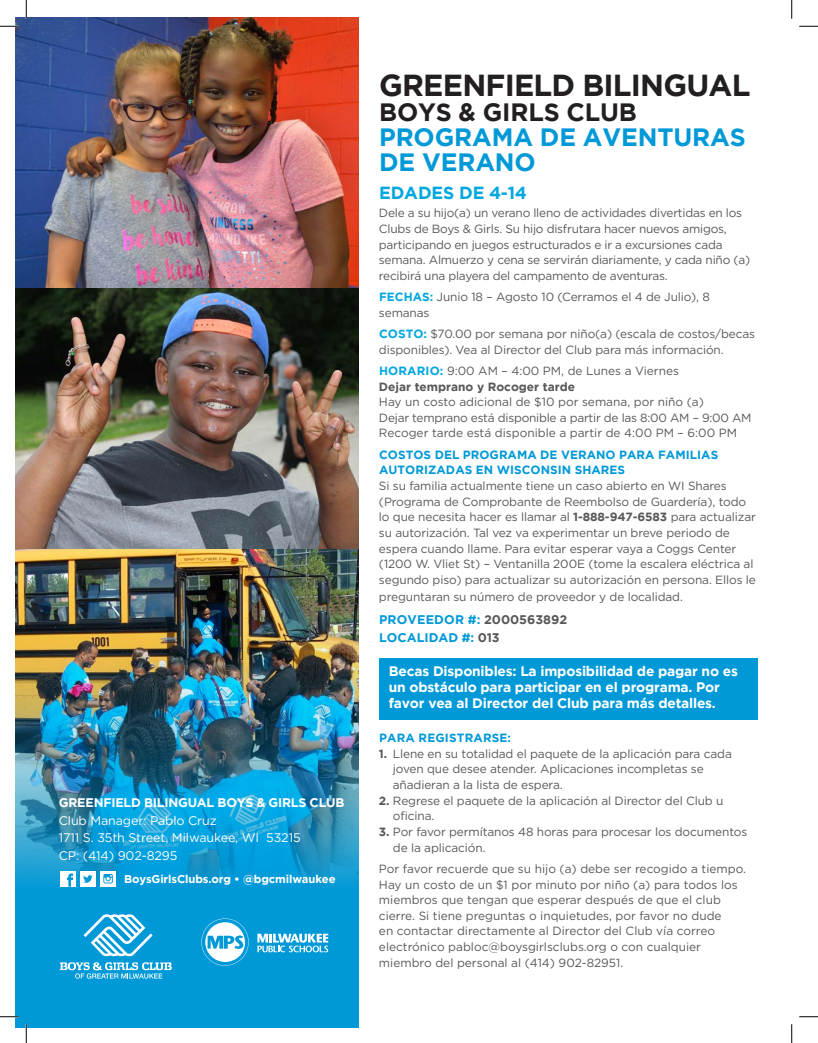
<style>
.page{position:relative;width:818px;height:1043px;background:#fff}
.page>*{position:absolute;margin:0;border:0;box-sizing:border-box;transform-origin:0 0}
.t1{font:700 30.25px "Gotham";letter-spacing:-.025em;color:#231f20}
.t2{font:700 25px/25px "Gotham";letter-spacing:-.005em;color:#0099d8}
.t3{font:700 25px "Gotham";letter-spacing:-.005em;color:#231f20}
.t4{font:700 17.5px "Gotham";letter-spacing:-.005em;color:#00a7df}
.t5{font:700 13.75px "Gotham";letter-spacing:-.015em;color:#fff}
.t6{font:12.5px "Gotham";letter-spacing:-.01em;color:#fff}
.t7{font:700 12.5px "Gotham";letter-spacing:.005em;color:#0099d8}
.t8{font:700 12.5px "Gotham";letter-spacing:-.015em;color:#fff}
.t9{font:11.88px/15.6px "Gotham";letter-spacing:-.01em;color:#57585a}
.t10{font:700 11.88px/15.6px "Gotham";letter-spacing:.005em;color:#0099d8}
.t11{font:700 11.88px "Gotham";color:#57585a}
.t12{font:700 11.25px "Gotham";letter-spacing:-.01em;color:#fff}
.s1{font-weight:700;color:#00a7df}
.s2{font-weight:700}
.s3{color:#57585a}
</style>
<div class="page">
<img style="left:15px;top:18px;width:343px;height:555px">
<img style="left:15px;top:573px;width:343px;height:455px">
<svg style="left:84px;top:914px;width:68px;height:42px"></svg>
<svg style="left:60px;top:962px;width:112px;height:16px;background:#54bae4"></svg>
<div style="left:80px;top:871px;width:15px;height:15px;background:#fff"></div>
<svg style="left:83px;top:875px;width:10px;height:7px"></svg>
<div style="left:60px;top:871px;width:15px;height:15px;background:#fff"></div>
<svg style="left:67px;top:873px;width:6px;height:13px"></svg>
<div style="left:100px;top:871px;width:16px;height:15px;background:#fff"></div>
<svg style="left:103px;top:874px;width:10px;height:9px"></svg>
<svg style="left:201px;top:918px;width:48px;height:47px"></svg>
<svg style="left:257px;top:933px;width:71px;height:19px"></svg>
<div style="left:379px;top:658px;width:379px;height:61px;background:#0099d8"></div>
<svg style="left:0;top:25px;width:19px;height:2px"></svg>
<svg style="left:799px;top:25px;width:19px;height:2px"></svg>
<svg style="left:0;top:1015px;width:19px;height:2px"></svg>
<svg style="left:799px;top:1016px;width:19px;height:1px"></svg>
<svg style="left:25px;top:0;width:2px;height:19px"></svg>
<svg style="left:25px;top:1024px;width:2px;height:18px"></svg>
<svg style="left:791px;top:0;width:1px;height:19px"></svg>
<svg style="left:791px;top:1024px;width:1px;height:18px"></svg>
<p class="t8" style="left:59px;top:795px;width:287px">GREENFIELD BILINGUAL BOYS &amp; GIRLS CLUB</p>
<p class="t6" style="left:59px;top:812px;width:159px">Club Manager: Pablo Cruz</p>
<p class="t6" style="left:59px;top:829px;width:243px">1711 S. 35th Street, Milwaukee, WI 53215</p>
<p class="t6" style="left:59px;top:847px;width:120px">CP: (414) 902-8295</p>
<p class="t12" style="left:124px;top:872px;width:213px">BoysGirlsClubs.org • @bgcmilwaukee</p>
<p class="t1" style="left:379px;top:67px;width:373px">GREENFIELD BILINGUAL</p>
<p class="t3" style="left:379px;top:97px;width:259px">BOYS &amp; GIRLS CLUB</p>
<p class="t2" style="left:379px;top:124px;width:368px">PROGRAMA DE AVENTURAS<br>DE VERANO</p>
<p class="t4" style="left:379px;top:182px;width:149px">EDADES DE 4-14</p>
<p class="t9" style="left:379px;top:205px;width:372px">Dele a su hijo(a) un verano lleno de actividades divertidas en los Clubs de Boys &amp; Girls. Su hijo disfrutara hacer nuevos amigos, participando en juegos estructurados e ir a excursiones cada semana. Almuerzo y cena se servirán diariamente, y cada niño (a) recibirá una playera del campamento de aventuras.</p>
<p class="t9" style="left:379px;top:289px;width:332px"><span class="s1">FECHAS:</span> Junio 18 – Agosto 10 (Cerramos el 4 de Julio), 8 semanas</p>
<p class="t9" style="left:379px;top:326px;width:378px"><span class="s1">COSTO:</span> $70.00 por semana por niño(a) (escala de costos/becas disponibles). Vea al Director del Club para más información.</p>
<p class="t9" style="left:379px;top:362px;width:301px"><span class="s1">HORARIO:</span> 9:00 AM – 4:00 PM, de Lunes a Viernes</p>
<p class="t11" style="left:379px;top:379px;width:197px">Dejar temprano y Rocoger tarde</p>
<p class="t9" style="left:379px;top:394px;width:326px">Hay un costo adicional de $10 por semana, por niño (a)</p>
<p class="t9" style="left:379px;top:409px;width:374px">Dejar temprano está disponible a partir de las 8:00 AM – 9:00 AM</p>
<p class="t9" style="left:379px;top:425px;width:359px">Recoger tarde está disponible a partir de 4:00 PM – 6:00 PM</p>
<p class="t10" style="left:379px;top:446px;width:341px">COSTOS DEL PROGRAMA DE VERANO PARA FAMILIAS<br>AUTORIZADAS EN WISCONSIN SHARES</p>
<p class="t9" style="left:379px;top:478px;width:378px">Si su familia actualmente tiene un caso abierto en WI Shares (Programa de Comprobante de Reembolso de Guardería), todo lo que necesita hacer es llamar al <span class="s2">1-888-947-6583</span> para actualizar su autorización. Tal vez va experimentar un breve periodo de espera cuando llame. Para evitar esperar vaya a Coggs Center (1200 W. Vliet St) – Ventanilla 200E (tome la escalera eléctrica al segundo piso) para actualizar su autorización en persona. Ellos le</p>
<p class="t9" style="left:379px;top:589px;width:305px">preguntaran su número de proveedor y de localidad.</p>
<p class="t7" style="left:379px;top:612px;width:190px">PROVEEDOR #: <span class="s3">2000563892</span></p>
<p class="t7" style="left:379px;top:630px;width:122px">LOCALIDAD #: <span class="s3">013</span></p>
<p class="t5" style="left:389px;top:663px;width:350px">Becas Disponibles: La imposibilidad de pagar no es</p>
<p class="t5" style="left:389px;top:679px;width:332px">un obstáculo para participar en el programa. Por</p>
<p class="t5" style="left:389px;top:695px;width:328px">favor vea al Director del Club para más detalles.</p>
<p class="t10" style="left:379px;top:730px;width:134px">PARA REGISTRARSE:</p>
<p class="t9" style="left:393px;top:745px;width:340px;text-indent:-14px"><span class="s2">1.</span> Llene en su totalidad el paquete de la aplicación para cada joven que desee atender. Aplicaciones incompletas se añadieran a la lista de espera.</p>
<p class="t9" style="left:393px;top:792px;width:332px;text-indent:-14px"><span class="s2">2.</span> Regrese el paquete de la aplicación al Director del Club u oficina.</p>
<p class="t9" style="left:393px;top:823px;width:356px;text-indent:-14px"><span class="s2">3.</span> Por favor permítanos 48 horas para procesar los documentos de la aplicación.</p>
<p class="t9" style="left:379px;top:860px;width:368px">Por favor recuerde que su hijo (a) debe ser recogido a tiempo.<br>Hay un costo de un $1 por minuto por niño (a) para todos los miembros que tengan que esperar después de que el club cierre. Si tiene preguntas o inquietudes, por favor no dude<br>en contactar directamente al Director del Club vía correo electrónico pabloc@boysgirlsclubs.org o con cualquier miembro del personal al (414) 902-82951.</p>
</div>
